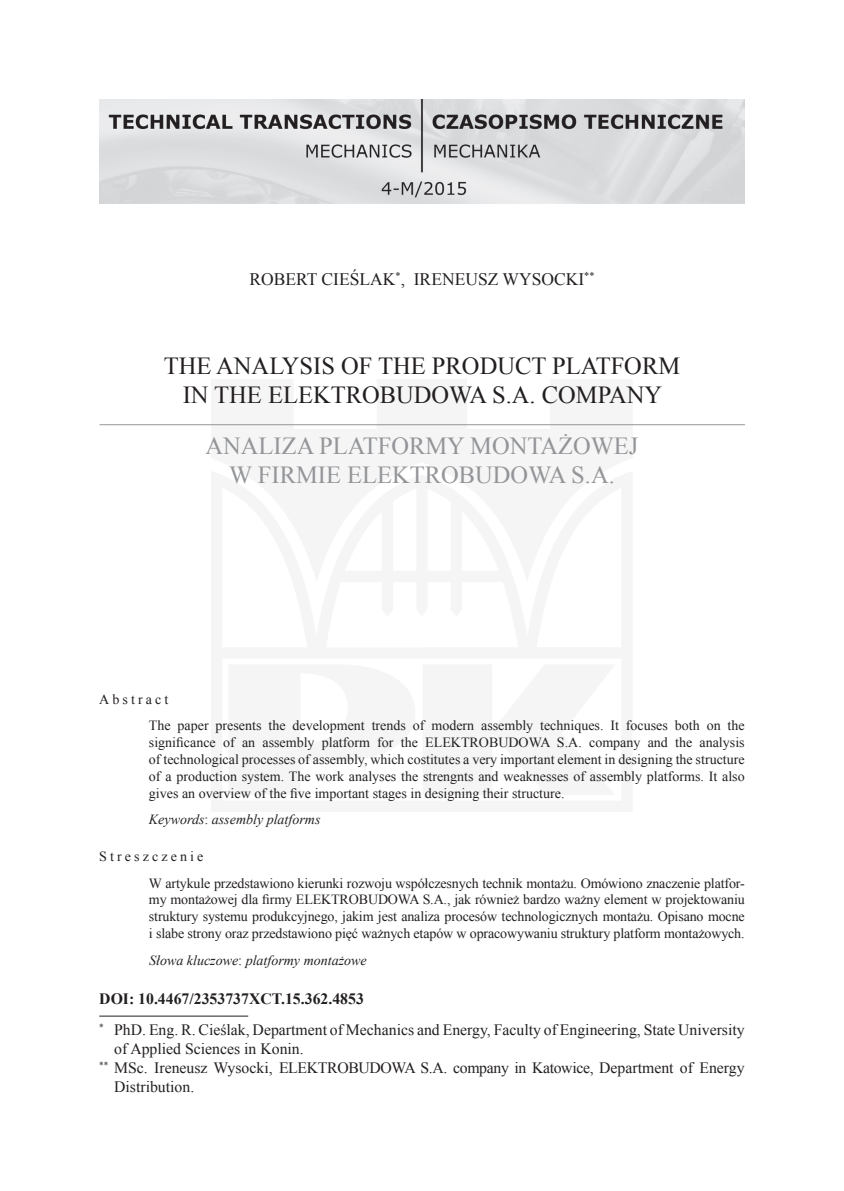
<style>
.page{position:relative;width:844px;height:1191px;background:#fff}
.page>*{position:absolute;margin:0;border:0;box-sizing:border-box;transform-origin:0 0}
.t1{font:24.5px/29.4px "Times New Roman";color:#231f20;text-align:center}
.t2{font:24.5px/29.4px "Times New Roman";color:#939598;text-align:center}
.t3{font:17.5px "Times New Roman";color:#231f20}
.t4{font:15.75px/31.5px "Times New Roman";color:#231f20}
.t5{font:14px/16.8px "Times New Roman";color:#231f20}
.t6{font:italic 14px "Times New Roman";color:#231f20}
.s1{font-style:normal}
.s2{font-weight:700}
</style>
<div class="page">
<hr style="left:99px;top:424px;width:645px;height:1px;background:#939598">
<img style="left:99px;top:99px;width:645px;height:105px">
<hr style="left:99px;top:1015px;width:149px;height:1px;background:#231f20">
<p class="t3" style="left:249px;top:267px;width:346px">ROBERT CIEŚLAK<sup>*</sup>, IRENEUSZ WYSOCKI<sup>**</sup></p>
<h1 class="t1" style="left:164px;top:351px;width:517px">THE ANALYSIS OF THE PRODUCT PLATFORM<br>IN THE ELEKTROBUDOWA S.A. COMPANY</h1>
<h1 class="t2" style="left:205px;top:430px;width:434px">ANALIZA PLATFORMY MONTAŻOWEJ<br>W FIRMIE ELEKTROBUDOWA S.A.</h1>
<p class="t5" style="left:149px;top:685px;width:597px;line-height:26.8px;text-indent:-50px">Abstract<br>The paper presents the development trends of modern assembly techniques. It focuses both on the</p>
<p class="t5" style="left:149px;top:734px;width:597px;text-align:justify">significance of an assembly platform for the ELEKTROBUDOWA S.A. company and the analysis of technological processes of assembly, which costitutes a very important element in designing the structure of a production system. The work analyses the strengnts and weaknesses of assembly platforms. It also gives an overview of the five important stages in designing their structure.</p>
<p class="t6" style="left:149px;top:810px;width:173px">Keywords<span class="s1">:</span> assembly platforms</p>
<p class="t5" style="left:149px;top:842px;width:597px;line-height:26.8px;text-indent:-50px">Streszczenie<br>W artykule przedstawiono kierunki rozwoju współczesnych technik montażu. Omówiono znaczenie platfor-</p>
<p class="t5" style="left:149px;top:891px;width:597px;text-align:justify">my montażowej dla firmy ELEKTROBUDOWA S.A., jak również bardzo ważny element w projektowaniu struktury systemu produkcyjnego, jakim jest analiza procesów technologicznych montażu. Opisano mocne i slabe strony oraz przedstawiono pięć ważnych etapów w opracowywaniu struktury platform montażowych.</p>
<p class="t6" style="left:149px;top:950px;width:219px">Słowa kluczowe<span class="s1">:</span> platformy montażowe</p>
<p class="t4" style="left:99px;top:982px;width:646px"><span class="s2">DOI: 10.4467/2353737XCT.15.362.4853<br></span><sup>*</sup> PhD. Eng. R. Cieślak, Department of Mechanics and Energy, Faculty of Engineering, State University</p>
<p class="t4" style="left:114px;top:1032px;width:191px">of Applied Sciences in Konin.</p>
<p class="t4" style="left:99px;top:1051px;width:646px"><sup>**</sup> MSc. Ireneusz Wysocki, ELEKTROBUDOWA S.A. company in Katowice, Department of Energy</p>
<p class="t4" style="left:114px;top:1070px;width:82px">Distribution.</p>
</div>
